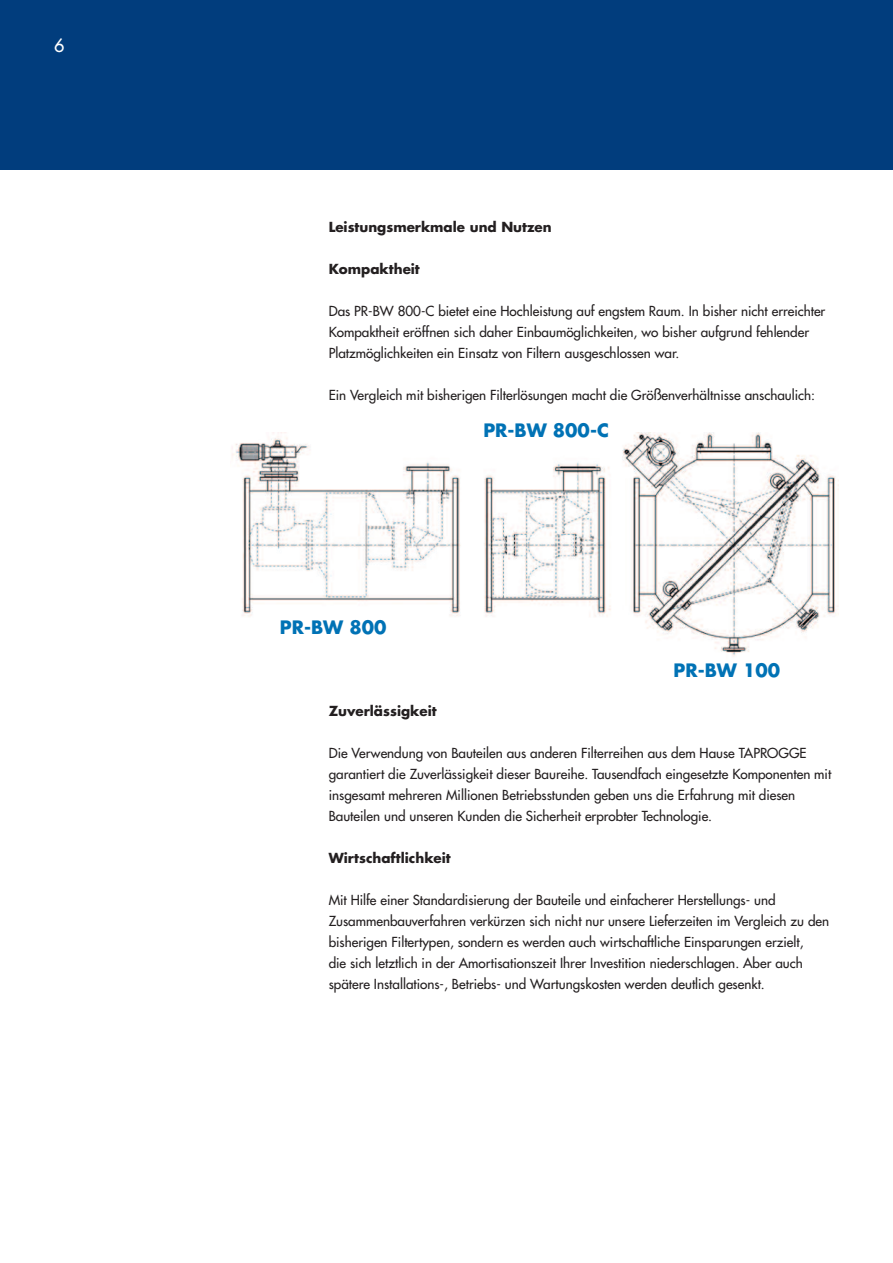
<style>
.page{position:relative;width:893px;height:1263px;background:#fff}
.page>*{position:absolute;margin:0;border:0;box-sizing:border-box;transform-origin:0 0}
.t1{font:700 18px "Futura LT";color:#0072b5}
.t2{font:18px "Futura LT";color:#fff}
.t3{font:13.5px/21px "Futura";color:#231f20}
.t4{font:700 13.5px "Futura";color:#231f20}
</style>
<div class="page">
<div style="left:0;top:0;width:893px;height:170px;background:#013d7d"></div>
<img style="left:232px;top:433px;width:607px;height:224px">
<h1 class="t2" style="left:54px;top:39px;width:12px">6</h1>
<p class="t4" style="left:329px;top:220px;width:225px">Leistungsmerkmale und Nutzen</p>
<p class="t4" style="left:329px;top:262px;width:93px">Kompaktheit</p>
<p class="t3" style="left:329px;top:301px;width:498px">Das PR-BW 800-C bietet eine Hochleistung auf engstem Raum. In bisher nicht erreichter<br>Kompaktheit eröffnen sich daher Einbaumöglichkeiten, wo bisher aufgrund fehlender<br>Platzmöglichkeiten ein Einsatz von Filtern ausgeschlossen war.</p>
<p class="t3" style="left:329px;top:385px;width:488px">Ein Vergleich mit bisherigen Filterlösungen macht die Größenverhältnisse anschaulich:</p>
<h1 class="t1" style="left:280px;top:619px;width:108px">PR-BW 800</h1>
<h1 class="t1" style="left:483px;top:422px;width:127px">PR-BW 800-C</h1>
<h1 class="t1" style="left:674px;top:662px;width:108px">PR-BW 100</h1>
<p class="t4" style="left:329px;top:704px;width:110px">Zuverlässigkeit</p>
<p class="t3" style="left:329px;top:743px;width:504px">Die Verwendung von Bauteilen aus anderen Filterreihen aus dem Hause TAPROGGE garantiert die Zuverlässigkeit dieser Baureihe. Tausendfach eingesetzte Komponenten mit insgesamt mehreren Millionen Betriebsstunden geben uns die Erfahrung mit diesen Bauteilen und unseren Kunden die Sicherheit erprobter Technologie.</p>
<p class="t4" style="left:329px;top:851px;width:124px">Wirtschaftlichkeit</p>
<p class="t3" style="left:329px;top:890px;width:502px">Mit Hilfe einer Standardisierung der Bauteile und einfacherer Herstellungs- und Zusammenbauverfahren verkürzen sich nicht nur unsere Lieferzeiten im Vergleich zu den bisherigen Filtertypen, sondern es werden auch wirtschaftliche Einsparungen erzielt,<br>die sich letztlich in der Amortisationszeit Ihrer Investition niederschlagen. Aber auch spätere Installations-, Betriebs- und Wartungskosten werden deutlich gesenkt.</p>
</div>
